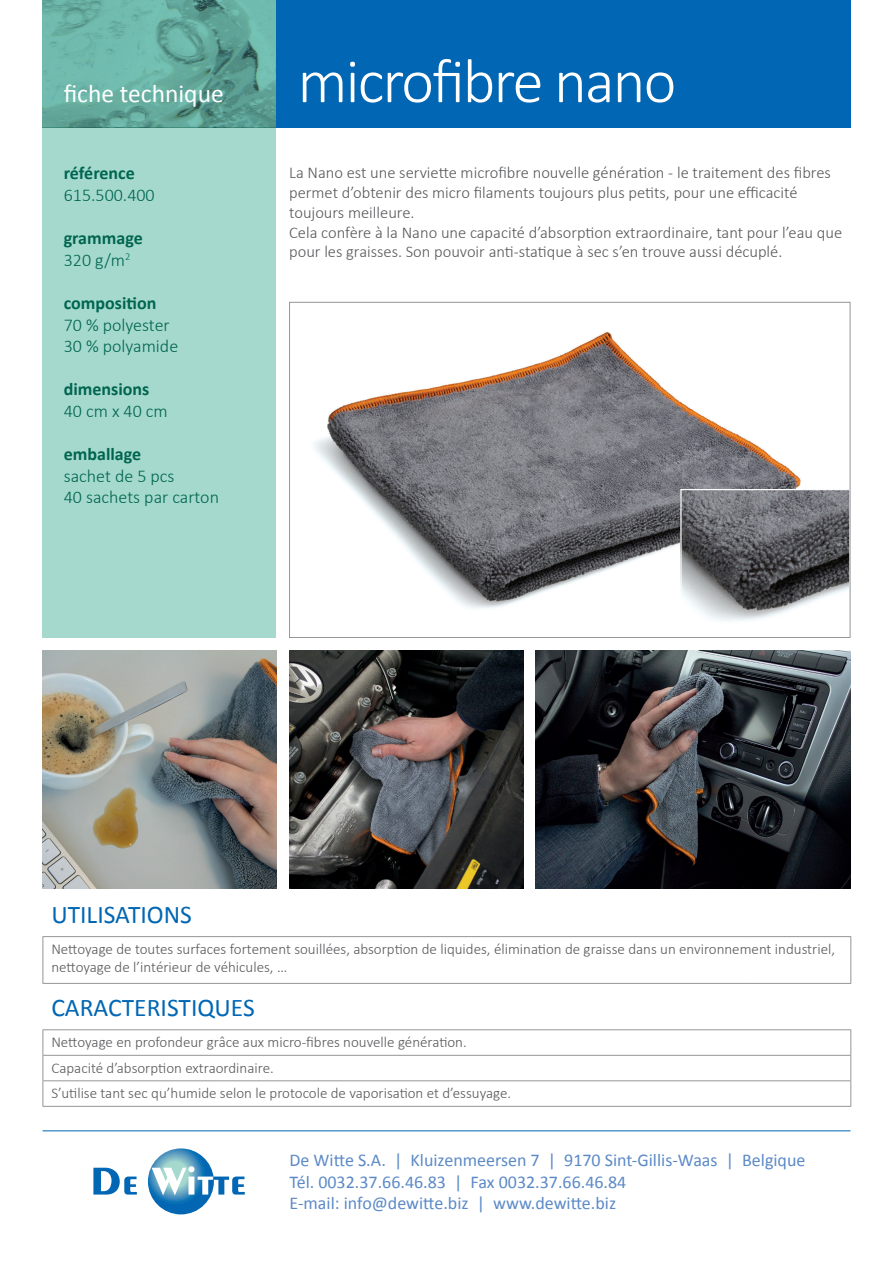
<style>
.page{position:relative;width:893px;height:1263px;background:#fff}
.page>*{position:absolute;margin:0;border:0;box-sizing:border-box;transform-origin:0 0}
.t1{font:300 63px "Calibri";letter-spacing:-.03em;color:#fff}
.t2{font:25.5px "Calibri";color:#0166b3}
.t3{font:25.5px "Calibri";color:#fff}
.t4{font:18px/21.6px "Calibri";color:#5c8ac7}
.t5{font:300 18px/21.6px "Calibri";color:#00654f}
.t6{font:700 18px/21.6px "Calibri";color:#00654f}
.t7{font:300 16.5px/19.8px "Calibri";color:#57585a}
.t8{font:300 15px/25.5px "Calibri";color:#57585a}
.s1{font-weight:300}
</style>
<div class="page">
<svg style="left:93px;top:1168px;width:44px;height:26px"></svg>
<svg style="left:148px;top:1148px;width:97px;height:66px"></svg>
<hr style="left:43px;top:1130px;width:807px;height:1px;background:#0166b3">
<div style="left:43px;top:128px;width:233px;height:510px;background:#a5d9cd"></div>
<svg style="left:43px;top:0;width:233px;height:128px;background:#65ab9e"></svg>
<div style="left:276px;top:0;width:574px;height:128px;background:#0166b3"></div>
<hr style="left:43px;top:936px;width:702px;height:1px;background:#939598">
<hr style="left:43px;top:937px;width:1px;height:46px;background:#939598">
<hr style="left:745px;top:936px;width:106px;height:1px;background:#939598">
<hr style="left:850px;top:937px;width:1px;height:46px;background:#939598">
<hr style="left:43px;top:983px;width:702px;height:1px;background:#939598">
<hr style="left:745px;top:983px;width:106px;height:1px;background:#939598">
<svg style="left:44px;top:1030px;width:806px;height:76px"></svg>
<hr style="left:43px;top:1029px;width:808px;height:1px;background:#939598">
<hr style="left:43px;top:1055px;width:808px;height:1px;background:#939598">
<hr style="left:43px;top:1080px;width:808px;height:1px;background:#939598">
<svg style="left:43px;top:1030px;width:1px;height:76px"></svg>
<svg style="left:850px;top:1030px;width:1px;height:76px"></svg>
<hr style="left:43px;top:1106px;width:808px;height:1px;background:#939598">
<img style="left:314px;top:332px;width:487px;height:277px">
<img style="left:682px;top:491px;width:166px;height:130px">
<div style="left:680px;top:489px;width:170px;height:149px;border:1px solid #fff"></div>
<img style="left:289px;top:651px;width:234px;height:238px">
<img style="left:536px;top:651px;width:314px;height:238px">
<img style="left:43px;top:651px;width:233px;height:238px">
<h2 class="t3" style="left:64px;top:77px;width:161px">fiche technique</h2>
<p class="t6" style="left:64px;top:163px;width:73px">référence</p>
<p class="t5" style="left:64px;top:183px;width:92px">615.500.400</p>
<p class="t6" style="left:64px;top:227px;width:80px">grammage<br><span class="s1">320 g/m</span><sup>2</sup></p>
<p class="t6" style="left:64px;top:292px;width:94px">composition</p>
<p class="t5" style="left:64px;top:313px;width:116px">70 % polyester<br>30 % polyamide</p>
<p class="t6" style="left:64px;top:379px;width:87px">dimensions</p>
<p class="t5" style="left:64px;top:399px;width:106px">40 cm x 40 cm</p>
<p class="t6" style="left:64px;top:443px;width:79px">emballage</p>
<p class="t5" style="left:64px;top:464px;width:157px">sachet de 5 pcs<br>40 sachets par carton</p>
<h1 class="t1" style="left:298px;top:42px;width:380px">microfibre nano</h1>
<p class="t7" style="left:289px;top:162px;width:554px">La Nano est une serviette microfibre nouvelle génération - le traitement des fibres permet d’obtenir des micro filaments toujours plus petits, pour une efficacité toujours meilleure.<br>Cela confère à la Nano une capacité d’absorption extraordinaire, tant pour l’eau que pour les graisses. Son pouvoir anti-statique à sec s’en trouve aussi décuplé.</p>
<h2 class="t2" style="left:51px;top:898px;width:142px">UTILISATIONS</h2>
<p class="t8" style="left:51px;top:939px;width:785px;line-height:18px">Nettoyage de toutes surfaces fortement souillées, absorption de liquides, élimination de graisse dans un environnement industriel, nettoyage de l’intérieur de véhicules, …</p>
<h2 class="t2" style="left:51px;top:992px;width:205px">CARACTERISTIQUES</h2>
<p class="t8" style="left:51px;top:1028px;width:461px">Nettoyage en profondeur grâce aux micro-fibres nouvelle génération.<br>Capacité d’absorption extraordinaire.<br>S’utilise tant sec qu’humide selon le protocole de vaporisation et d’essuyage.</p>
<p class="t4" style="left:290px;top:1149px;width:517px">De Witte S.A. | Kluizenmeersen 7 | 9170 Sint-Gillis-Waas | Belgique<br>Tél. 0032.37.66.46.83 | Fax 0032.37.66.46.84<br>E-mail: info@dewitte.biz | www.dewitte.biz</p>
</div>
